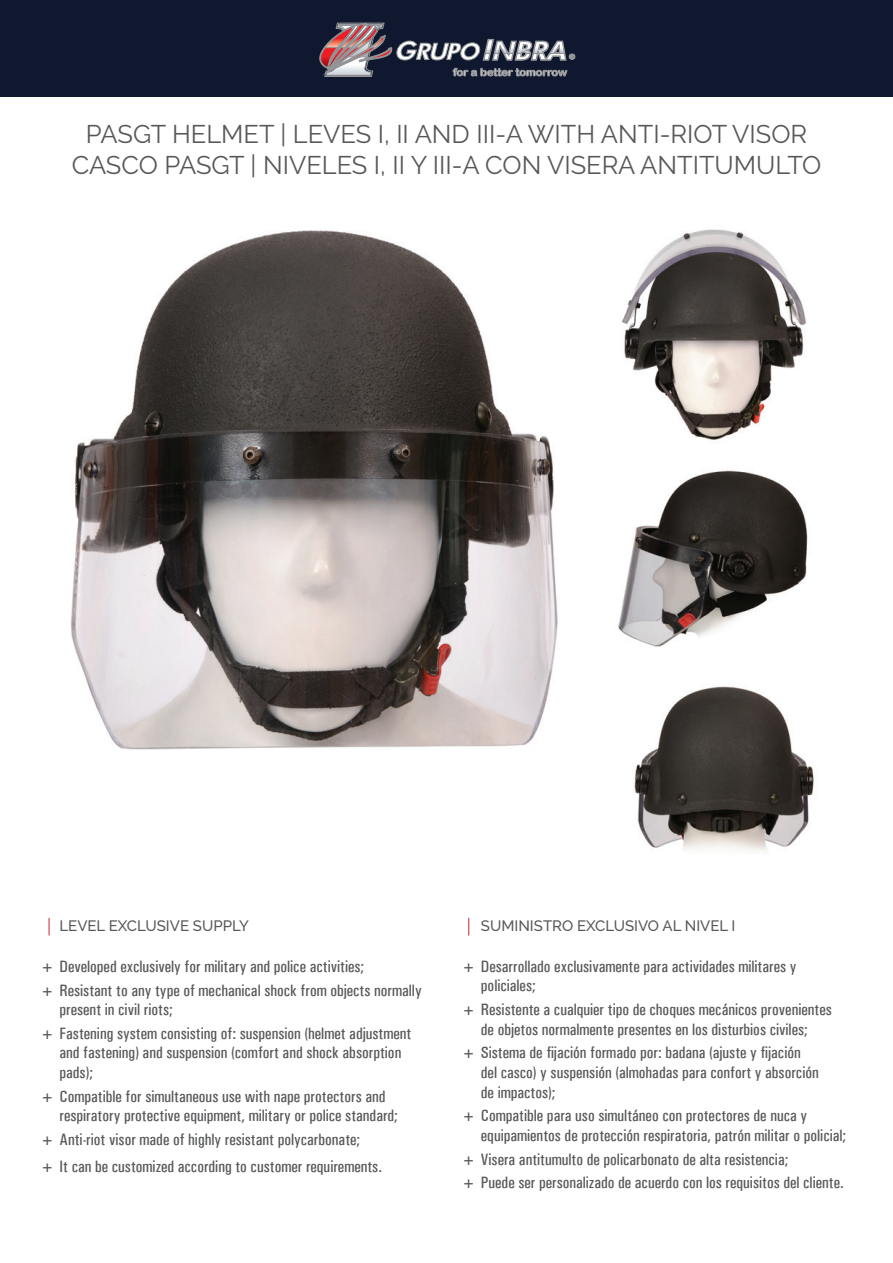
<style>
.page{position:relative;width:893px;height:1263px;background:#fff}
.page>*{position:absolute;margin:0;border:0;box-sizing:border-box;transform-origin:0 0}
.t1{font:25.5px/30.6px "Raleway";color:#57585a;text-align:center}
.t2{font:500 condensed 16.5px/19.5px "Univers";color:#57585a}
.t3{font:500 15px "Raleway";color:#57585a}
.t4{font:10.35px "Arial Rounded MT Bold";color:#fff;scale:1.06 1}
.s1{font-weight:400;font-stretch:normal}
</style>
<div class="page">
<div style="left:0;top:0;width:893px;height:96px;background:#0f182e"></div>
<svg style="left:319px;top:23px;width:256px;height:54px"></svg>
<img style="left:618px;top:229px;width:190px;height:418px">
<img style="left:634px;top:686px;width:180px;height:165px">
<img style="left:70px;top:230px;width:488px;height:520px">
<svg style="left:49px;top:918px;width:1px;height:17px"></svg>
<svg style="left:468px;top:918px;width:1px;height:17px"></svg>
<p class="t4" style="left:453px;top:66px;width:109px">for a better tomorrow</p>
<h1 class="t1" style="left:72px;top:119px;width:751px">PASGT HELMET | LEVES I, II AND III-A WITH ANTI-RIOT VISOR<br>CASCO PASGT | NIVELES I, II Y III-A CON VISERA ANTITUMULTO</h1>
<p class="t3" style="left:60px;top:917px;width:191px">LEVEL EXCLUSIVE SUPPLY</p>
<p class="t2" style="left:43px;top:954px;width:381px;line-height:23.7px"><span class="s1">+</span> Developed exclusively for military and police activities;<br><span class="s1">+</span> Resistant to any type of mechanical shock from objects normally</p>
<p class="t2" style="left:43px;top:998px;width:370px;line-height:23.7px;text-indent:17px">present in civil riots;<br><span class="s1">+</span> Fastening system consisting of: suspension (helmet adjustment</p>
<p class="t2" style="left:60px;top:1043px;width:343px">and fastening) and suspension (comfort and shock absorption pads);</p>
<p class="t2" style="left:60px;top:1086px;width:340px;text-indent:-17px"><span class="s1">+</span> Compatible for simultaneous use with nape protectors and respiratory protective equipment, military or police standard;</p>
<p class="t2" style="left:43px;top:1126px;width:341px;line-height:26.7px"><span class="s1">+</span> Anti-riot visor made of highly resistant polycarbonate;<br><span class="s1">+</span> It can be customized according to customer requirements.</p>
<p class="t3" style="left:481px;top:917px;width:256px">SUMINISTRO EXCLUSIVO AL NIVEL I</p>
<p class="t2" style="left:481px;top:957px;width:317px;text-indent:-17px"><span class="s1">+</span> Desarrollado exclusivamente para actividades militares y policiales;</p>
<p class="t2" style="left:464px;top:1000px;width:369px;text-align:center"><span class="s1">+</span> Resistente a cualquier tipo de choques mecánicos provenientes de objetos normalmente presentes en los disturbios civiles;</p>
<p class="t2" style="left:481px;top:1043px;width:339px;text-indent:-17px"><span class="s1">+</span> Sistema de fijación formado por: badana (ajuste y fijación del casco) y suspensión (almohadas para confort y absorción de impactos);</p>
<p class="t2" style="left:481px;top:1106px;width:367px;text-indent:-17px"><span class="s1">+</span> Compatible para uso simultáneo con protectores de nuca y equipamientos de protección respiratoria, patrón militar o policial;</p>
<p class="t2" style="left:464px;top:1147px;width:381px;line-height:23.7px"><span class="s1">+</span> Visera antitumulto de policarbonato de alta resistencia;<br><span class="s1">+</span> Puede ser personalizado de acuerdo con los requisitos del cliente.</p>
</div>
